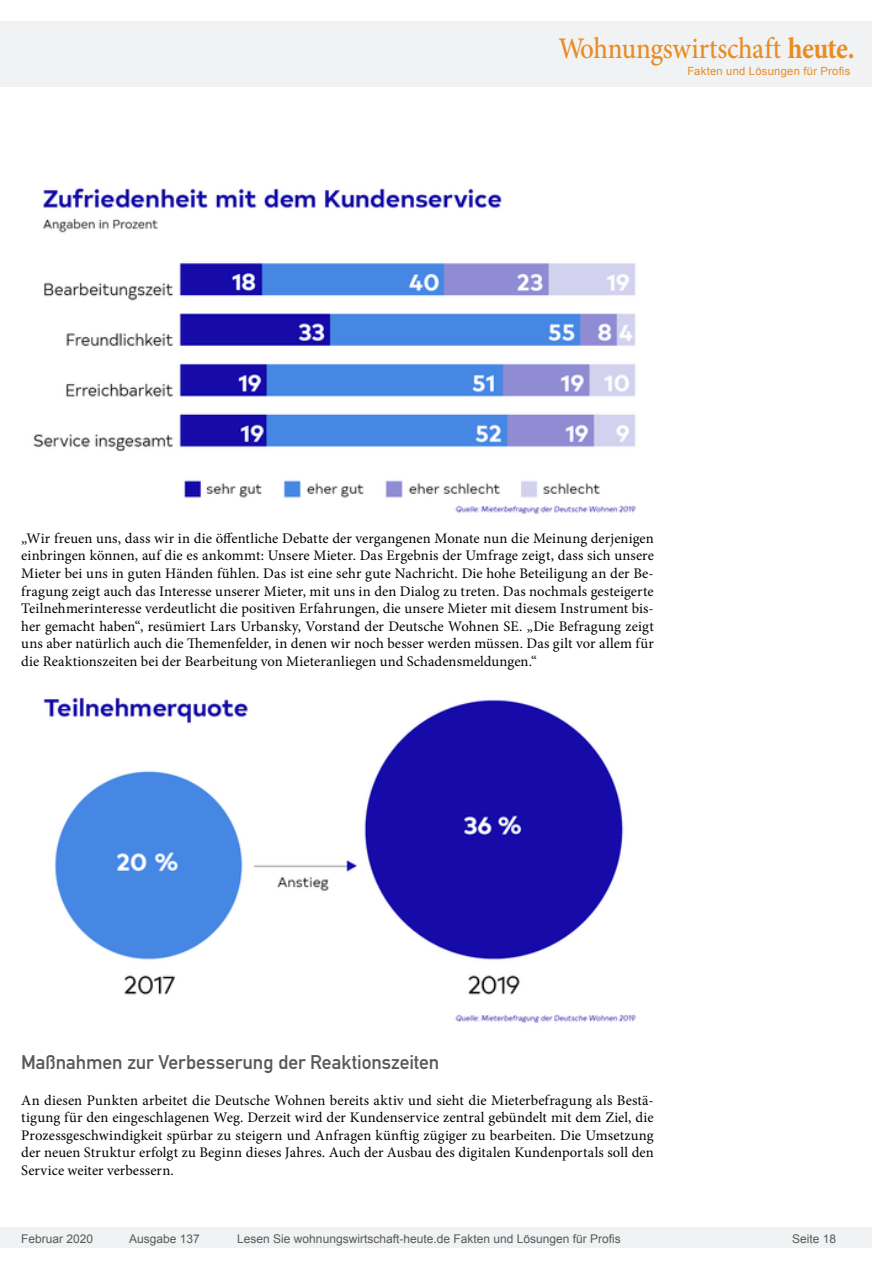
<style>
.page{position:relative;width:893px;height:1263px;background:#fff}
.page>*{position:absolute;margin:0;border:0;box-sizing:border-box;transform-origin:0 0}
.t1{font:500 30px "Minion Pro";letter-spacing:-.01em;color:#e88c24;scale:.9 1}
.t2{font:19.5px "DIN Mittelschrift";letter-spacing:-.005em;color:#595959}
.t3{font:14.7px/17.5px "Minion Pro";letter-spacing:.005em;color:#000;text-align:justify}
.t4{font:12px "Arial";color:#595959}
.t5{font:11.25px "Arial";letter-spacing:.025em;color:#e88c24}
.s1{font-weight:700}
</style>
<div class="page">
<div style="left:0;top:1227px;width:872px;height:20px;background:#f1f2f3"></div>
<div style="left:0;top:21px;width:872px;height:66px;background:#f1f2f3"></div>
<img style="left:33px;top:187px;width:603px;height:327px">
<img style="left:43px;top:697px;width:593px;height:326px">
<h1 class="t1" style="left:558px;top:28px;width:331px">Wohnungswirtschaft <span class="s1">heute.</span></h1>
<p class="t5" style="left:687px;top:63px;width:165px">Fakten und Lösungen für Profis</p>
<p class="t3" style="left:21px;top:529px;width:634px">„Wir freuen uns, dass wir in die öffentliche Debatte der vergangenen Monate nun die Meinung derjenigen einbringen können, auf die es ankommt: Unsere Mieter. Das Ergebnis der Umfrage zeigt, dass sich unsere Mieter bei uns in guten Händen fühlen. Das ist eine sehr gute Nachricht. Die hohe Beteiligung an der Be&shy;fragung zeigt auch das Interesse unserer Mieter, mit uns in den Dialog zu treten. Das nochmals gesteigerte Teilnehmerinteresse verdeutlicht die positiven Erfahrungen, die unsere Mieter mit diesem Instrument bis&shy;her gemacht haben“, resümiert Lars Urbansky, Vorstand der Deutsche Wohnen SE. „Die Befragung zeigt uns aber natürlich auch die Themenfelder, in denen wir noch besser werden müssen. Das gilt vor allem für die Reaktionszeiten bei der Bearbeitung von Mieteranliegen und Schadensmeldungen.“</p>
<h2 class="t2" style="left:21px;top:1051px;width:420px">Maßnahmen zur Verbesserung der Reaktionszeiten</h2>
<p class="t3" style="left:21px;top:1091px;width:634px">An diesen Punkten arbeitet die Deutsche Wohnen bereits aktiv und sieht die Mieterbefragung als Bestä&shy;tigung für den eingeschlagenen Weg. Derzeit wird der Kundenservice zentral gebündelt mit dem Ziel, die Prozessgeschwindigkeit spürbar zu steigern und Anfragen künftig zügiger zu bearbeiten. Die Umsetzung der neuen Struktur erfolgt zu Beginn dieses Jahres. Auch der Ausbau des digitalen Kundenportals soll den Service weiter verbessern.</p>
<p class="t4" style="left:21px;top:1230px;width:74px">Februar 2020</p>
<p class="t4" style="left:129px;top:1230px;width:72px">Ausgabe 137</p>
<p class="t4" style="left:237px;top:1230px;width:385px">Lesen Sie wohnungswirtschaft-heute.de Fakten und Lösungen für Profis</p>
<p class="t4" style="left:792px;top:1231px;width:46px">Seite 18</p>
</div>
